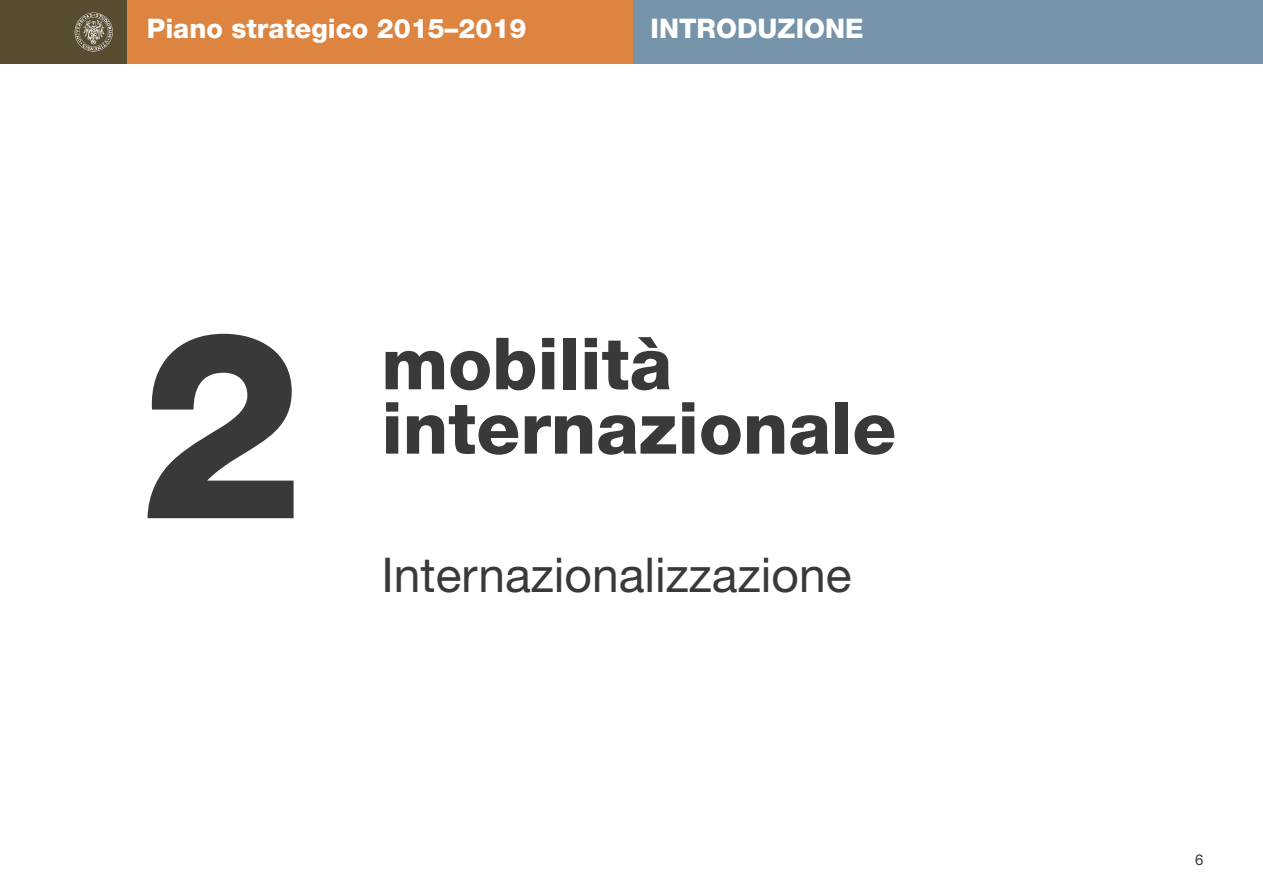
<style>
.page{position:relative;width:1263px;height:893px;background:#fff}
.page>*{position:absolute;margin:0;border:0;box-sizing:border-box;transform-origin:0 0}
.t1{font:800 261.15px "Helvetica Neue LT Std";color:#39383a}
.t2{font:800 72px/64.3px "Helvetica Neue LT Std";color:#39383a}
.t3{font:48px "Helvetica Neue LT Std";color:#39383a}
.t4{font:800 27px "Helvetica Neue LT Std";color:#fff}
.t5{font:15px "Helvetica Neue";color:#39383a}
</style>
<div class="page">
<div style="left:0;top:0;width:128px;height:64px;background:#584c31"></div>
<div style="left:128px;top:0;width:506px;height:64px;background:#dc8440"></div>
<div style="left:634px;top:0;width:629px;height:64px;background:#7594aa"></div>
<img style="left:74px;top:13px;width:39px;height:38px">
<p class="t4" style="left:147px;top:18px;width:381px">Piano strategico 2015–2019</p>
<p class="t4" style="left:651px;top:18px;width:215px">INTRODUZIONE</p>
<h1 class="t1" style="left:139px;top:332px;width:166px">2</h1>
<h2 class="t2" style="left:381px;top:338px;width:516px">mobilità internazionale</h2>
<h3 class="t3" style="left:381px;top:558px;width:471px">Internazionalizzazione</h3>
<p class="t5" style="left:1195px;top:854px;width:10px">6</p>
</div>
